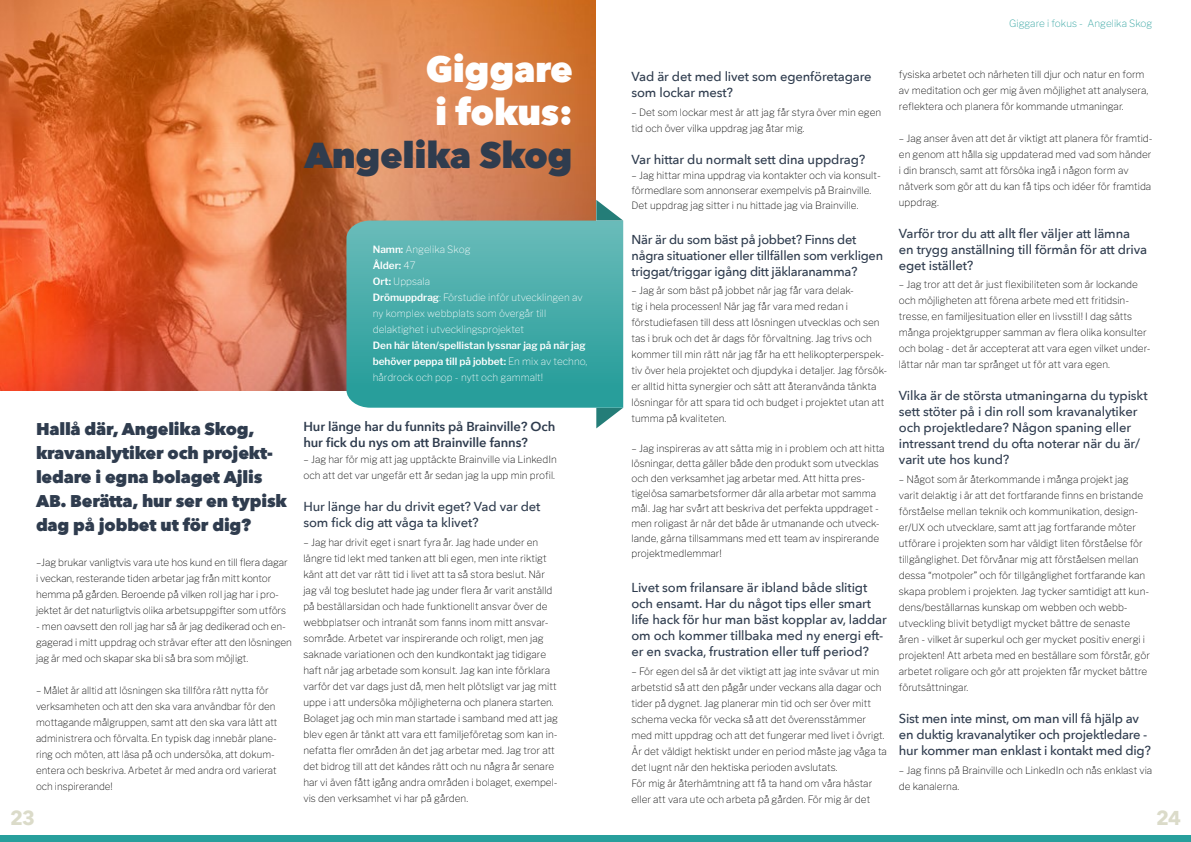
<style>
.page{position:relative;width:1191px;height:842px;background:#fff}
.page>*{position:absolute;margin:0;border:0;box-sizing:border-box;transform-origin:0 0}
.t1{font:800 36px/43.2px "Avenir Next";letter-spacing:-.01em;color:#fff}
.t2{font:800 36px "Avenir Next";letter-spacing:-.01em;color:#2f3c4e}
.t3{font:700 20px "Avenir Next";color:#dbdbc9}
.t4{font:800 17px/24px "Avenir Next";letter-spacing:-.01em;color:#2f3c4e}
.t5{font:500 13px/16px "Avenir Next";letter-spacing:-.01em;color:#2f3c4e}
.t6{font:600 13px/16px "Avenir Next";letter-spacing:-.01em;color:#2f3c4e}
.t7{font:500 12.9px/16px "Avenir Next";letter-spacing:-.02em;color:#2f3c4e}
.t8{font:100 10px/16px "Libre Franklin";color:#000}
.t9{font:100 10px/16px "Libre Franklin";color:#fff}
.t10{font:600 10px/16px "Libre Franklin";color:#fff}
.t11{font:100 10px "Libre Franklin";color:#289f9c}
.s1{font-weight:600}
.s2{font-weight:100}
</style>
<div class="page">
<img style="left:0;top:0;width:595px;height:390px">
<div style="left:0;top:836px;width:1191px;height:6px;background:#289f9c"></div>
<svg style="left:596px;top:200px;width:27px;height:21px"></svg>
<svg style="left:596px;top:408px;width:27px;height:20px"></svg>
<img style="left:346px;top:221px;width:277px;height:187px">
<h1 class="t1" style="left:426px;top:47px;width:148px">Giggare i fokus:</h1>
<h1 class="t2" style="left:304px;top:133px;width:270px">Angelika Skog</h1>
<p class="t9" style="left:373px;top:242px;width:211px"><span class="s1">Namn:</span> Angelika Skog<br><span class="s1">Ålder:</span> 47<br><span class="s1">Ort:</span> Uppsala<br><span class="s1">Drömuppdrag</span>: Förstudie inför utvecklingen av ny komplex webbplats som övergår till delaktighet i utvecklingsprojektet</p>
<p class="t10" style="left:373px;top:338px;width:216px">Den här låten/spellistan lyssnar jag på när jag behöver peppa till på jobbet: <span class="s2">En mix av techno, hårdrock och pop - nytt och gammalt!</span></p>
<h3 class="t4" style="left:36px;top:417px;width:252px">Hallå där, Angelika Skog, kravanalytiker och projekt&shy;ledare i egna bolaget Ajlis<br>AB. Berätta, hur ser en typisk dag på jobbet ut för dig?</h3>
<p class="t8" style="left:36px;top:554px;width:253px">–Jag brukar vanligtvis vara ute hos kund en till flera dagar i veckan, resterande tiden arbetar jag från mitt kontor hemma på gården. Beroende på vilken roll jag har i pro&shy;jektet är det naturligtvis olika arbetsuppgifter som utförs</p>
<p class="t8" style="left:36px;top:618px;width:257px">- men oavsett den roll jag har så är jag dedikerad och en&shy;gagerad i mitt uppdrag och strävar efter att den lösningen jag är med och skapar ska bli så bra som möjligt.</p>
<p class="t8" style="left:36px;top:682px;width:243px">– Målet är alltid att lösningen ska tillföra rätt nytta för verksamheten och att den ska vara användbar för den mottagande målgruppen, samt att den ska vara lätt att administrera och förvalta. En typisk dag innebär plane&shy;ring och möten, att läsa på och undersöka, att dokum&shy;entera och beskriva. Arbetet är med andra ord varierat och inspirerande!</p>
<h3 class="t6" style="left:303px;top:418px;width:253px">Hur länge har du funnits på Brainville? Och hur fick du nys om att Brainville fanns?</h3>
<p class="t8" style="left:303px;top:452px;width:255px">– Jag har för mig att jag upptäckte Brainville via LinkedIn och att det var ungefär ett år sedan jag la upp min profil.</p>
<h3 class="t5" style="left:303px;top:498px;width:238px">Hur länge har du drivit eget? Vad var det som fick dig att våga ta klivet?</h3>
<p class="t8" style="left:303px;top:534px;width:256px">– Jag har drivit eget i snart fyra år. Jag hade under en längre tid lekt med tanken att bli egen, men inte riktigt känt att det var rätt tid i livet att ta så stora beslut. När jag väl tog beslutet hade jag under flera år varit anställd på beställarsidan och hade funktionellt ansvar över de webbplatser och intranät som fanns inom mitt ansvar&shy;sområde. Arbetet var inspirerande och roligt, men jag saknade variationen och den kundkontakt jag tidigare haft när jag arbetade som konsult. Jag kan inte förklara varför det var dags just då, men helt plötsligt var jag mitt uppe i att undersöka möjligheterna och planera starten.<br>Bolaget jag och min man startade i samband med att jag blev egen är tänkt att vara ett familjeföretag som kan in&shy;nefatta fler områden än det jag arbetar med. Jag tror att det bidrog till att det kändes rätt och nu några år senare har vi även fått igång andra områden i bolaget, exempel&shy;vis den verksamhet vi har på gården.</p>
<p class="t11" style="left:1009px;top:17px;width:145px">Giggare i fokus - Angelika Skog</p>
<h3 class="t5" style="left:631px;top:68px;width:241px">Vad är det med livet som egenföretagare som lockar mest?</h3>
<p class="t8" style="left:631px;top:104px;width:251px">– Det som lockar mest är att jag får styra över min egen tid och över vilka uppdrag jag åtar mig.</p>
<h3 class="t5" style="left:631px;top:151px;width:235px">Var hittar du normalt sett dina uppdrag?</h3>
<p class="t8" style="left:631px;top:168px;width:251px;line-height:15px">– Jag hittar mina uppdrag via kontakter och via konsult&shy;förmedlare som annonserar exempelvis på Brainville.<br>Det uppdrag jag sitter i nu hittade jag via Brainville.</p>
<p class="t7" style="left:631px;top:231px;width:253px">När är du som bäst på jobbet? Finns det några situationer eller tillfällen som verkligen triggat/triggar igång ditt jäklaranamma?</p>
<p class="t8" style="left:631px;top:283px;width:257px">– Jag är som bäst på jobbet när jag får vara delak-<br>tig i hela processen! När jag får vara med redan i förstudiefasen till dess att lösningen utvecklas och sen tas i bruk och det är dags för förvaltning. Jag trivs och kommer till min rätt när jag får ha ett helikopterperspek&shy;tiv över hela projektet och djupdyka i detaljer. Jag försök&shy;er alltid hitta synergier och sätt att återanvända tänkta lösningar för att spara tid och budget i projektet utan att tumma på kvaliteten.</p>
<p class="t8" style="left:631px;top:441px;width:255px;line-height:15px">– Jag inspireras av att sätta mig in i problem och att hitta lösningar, detta gäller både den produkt som utvecklas och den verksamhet jag arbetar med. Att hitta pres&shy;tigelösa samarbetsformer där alla arbetar mot samma mål. Jag har svårt att beskriva det perfekta uppdraget - men roligast är när det både är utmanande och utveck&shy;lande, gärna tillsammans med ett team av inspirerande projektmedlemmar!</p>
<h3 class="t5" style="left:631px;top:579px;width:257px">Livet som frilansare är ibland både slitigt och ensamt. Har du något tips eller smart life hack för hur man bäst kopplar av, laddar om och kommer tillbaka med ny energi eft&shy;er en svacka, frustration eller tuff period?</h3>
<p class="t8" style="left:631px;top:663px;width:257px">– För egen del så är det viktigt att jag inte svävar ut min arbetstid så att den pågår under veckans alla dagar och tider på dygnet. Jag planerar min tid och ser över mitt schema vecka för vecka så att det överensstämmer med mitt uppdrag och att det fungerar med livet i övrigt.<br>Är det väldigt hektiskt under en period måste jag våga ta det lugnt när den hektiska perioden avslutats.<br>För mig är återhämtning att få ta hand om våra hästar eller att vara ute och arbeta på gården. För mig är det</p>
<p class="t8" style="left:899px;top:66px;width:251px">fysiska arbetet och närheten till djur och natur en form av meditation och ger mig även möjlighet att analysera, reflektera och planera för kommande utmaningar.</p>
<p class="t8" style="left:899px;top:130px;width:255px">– Jag anser även att det är viktigt att planera för framtid&shy;en genom att hålla sig uppdaterad med vad som händer i din bransch, samt att försöka ingå i någon form av nätverk som gör att du kan få tips och idéer för framtida uppdrag.</p>
<h3 class="t5" style="left:899px;top:225px;width:250px">Varför tror du att allt fler väljer att lämna en trygg anställning till förmån för att driva eget istället?</h3>
<p class="t8" style="left:899px;top:277px;width:253px">– Jag tror att det är just flexibiliteten som är lockande och möjligheten att förena arbete med ett fritidsin&shy;tresse, en familjesituation eller en livsstil! I dag sätts många projektgrupper samman av flera olika konsulter och bolag - det är accepterat att vara egen vilket under&shy;lättar när man tar språnget ut för att vara egen.</p>
<h3 class="t5" style="left:899px;top:387px;width:250px">Vilka är de största utmaningarna du typiskt sett stöter på i din roll som kravanalytiker och projektledare? Någon spaning eller intressant trend du ofta noterar när du är/ varit ute hos kund?</h3>
<p class="t8" style="left:899px;top:472px;width:252px">– Något som är återkommande i många projekt jag varit delaktig i är att det fortfarande finns en bristande förståelse mellan teknik och kommunikation, design&shy;er/UX och utvecklare, samt att jag fortfarande möter utförare i projekten som har väldigt liten förståelse för tillgänglighet. Det förvånar mig att förståelsen mellan dessa “motpoler” och för tillgänglighet fortfarande kan skapa problem i projekten. Jag tycker samtidigt att kun&shy;dens/beställarnas kunskap om webben och webb&shy;utveckling blivit betydligt mycket bättre de senaste åren - vilket är superkul och ger mycket positiv energi i projekten! Att arbeta med en beställare som förstår, gör arbetet roligare och gör att projekten får mycket bättre förutsättningar.</p>
<h3 class="t5" style="left:899px;top:710px;width:253px">Sist men inte minst, om man vill få hjälp av en duktig kravanalytiker och projektledare - hur kommer man enklast i kontakt med dig?</h3>
<p class="t8" style="left:899px;top:762px;width:255px">– Jag finns på Brainville och LinkedIn och nås enklast via de kanalerna.</p>
<h2 class="t3" style="left:10px;top:801px;width:26px">23</h2>
<h2 class="t3" style="left:1156px;top:801px;width:26px">24</h2>
</div>
